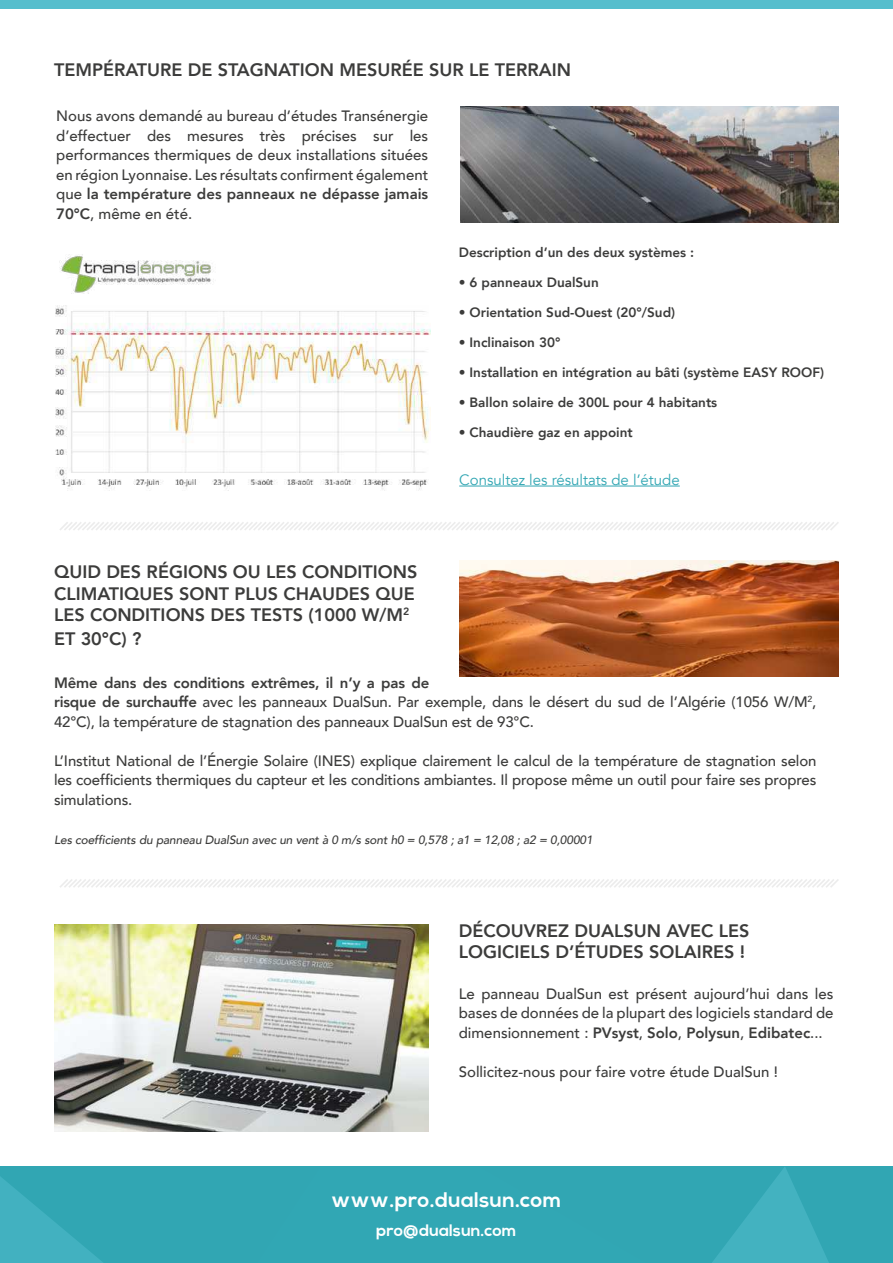
<style>
.page{position:relative;width:893px;height:1263px;background:#fff}
.page>*{position:absolute;margin:0;border:0;box-sizing:border-box;transform-origin:0 0}
.t1{font:700 21px "Nexa";letter-spacing:.01em;color:#fff}
.t2{font:800 18px/21.6px "Avenir";color:#3c3c3b}
.t3{font:700 16.5px "Nexa";color:#fff}
.t4{font:500 15px/19.5px "Avenir";letter-spacing:-.01em;color:#3c3c3b;text-align:justify}
.t5{font:15px "Avenir";color:#31a6b3}
.t6{font:800 13.5px "Avenir";color:#3c3c3b}
.t7{font:italic 500 12px "Avenir";letter-spacing:-.01em;color:#3c3c3b}
.s1{font-weight:800}
</style>
<div class="page">
<img style="left:55px;top:305px;width:375px;height:186px">
<img style="left:59px;top:255px;width:152px;height:38px">
<img style="left:460px;top:106px;width:379px;height:116px">
<img style="left:459px;top:560px;width:380px;height:116px">
<div style="left:0;top:0;width:893px;height:9px;background:#56becd"></div>
<svg style="left:793px;top:1166px;width:100px;height:97px;background:#33a7b4"></svg>
<svg style="left:0;top:1166px;width:202px;height:97px;background:#34a8b6"></svg>
<svg style="left:202px;top:1166px;width:591px;height:97px;background:#32a7b4"></svg>
<img style="left:54px;top:924px;width:374px;height:208px">
<hr style="left:459px;top:486px;width:221px;height:1px;background:#31a6b3">
<svg style="left:60px;top:522px;width:779px;height:8px"></svg>
<svg style="left:60px;top:879px;width:778px;height:9px"></svg>
<p class="t2" style="left:54px;top:59px;width:518px">TEMPÉRATURE DE STAGNATION MESURÉE SUR LE TERRAIN</p>
<p class="t4" style="left:56px;top:108px;width:374px">Nous avons demandé au bureau d’études Transénergie d’effectuer des mesures très précises sur les performances thermiques de deux installations situées en région Lyonnaise. Les résultats confirment également que <span class="s1">la température des panneaux ne dépasse jamais 70°C</span>, même en été.</p>
<p class="t6" style="left:459px;top:245px;width:237px">Description d’un des deux systèmes :</p>
<p class="t6" style="left:459px;top:275px;width:141px">• 6 panneaux DualSun</p>
<p class="t6" style="left:459px;top:305px;width:218px">• Orientation Sud-Ouest (20°/Sud)</p>
<p class="t6" style="left:459px;top:335px;width:103px">• Inclinaison 30°</p>
<p class="t6" style="left:459px;top:365px;width:367px">• Installation en intégration au bâti (système EASY ROOF)</p>
<p class="t6" style="left:459px;top:395px;width:260px">• Ballon solaire de 300L pour 4 habitants</p>
<p class="t6" style="left:459px;top:425px;width:176px">• Chaudière gaz en appoint</p>
<p class="t5" style="left:459px;top:473px;width:222px">Consultez les résultats de l’étude</p>
<p class="t2" style="left:54px;top:561px;width:365px">QUID DES RÉGIONS OU LES CONDITIONS<br>CLIMATIQUES SONT PLUS CHAUDES QUE<br>LES CONDITIONS DES TESTS (1000 W/M<sup>2</sup></p>
<p class="t2" style="left:54px;top:628px;width:89px">ET 30°C) ?</p>
<p class="t4" style="left:54px;top:674px;width:764px;text-align:left"><span class="s1">Même dans des conditions extrêmes, il n’y a pas de<br>risque de surchauffe</span> avec les panneaux DualSun. Par exemple, dans le désert du sud de l’Algérie (1056 W/M<sup>2</sup>,<br>42°C), la température de stagnation des panneaux DualSun est de 93°C.</p>
<p class="t4" style="left:54px;top:752px;width:764px">L’Institut National de l’Énergie Solaire (INES) explique clairement le calcul de la température de stagnation selon les coefficients thermiques du capteur et les conditions ambiantes. Il propose même un outil pour faire ses propres simulations.</p>
<p class="t7" style="left:54px;top:832px;width:540px">Les coefficients du panneau DualSun avec un vent à 0 m/s sont h0 = 0,578 ; a1 = 12,08 ; a2 = 0,00001</p>
<p class="t2" style="left:459px;top:920px;width:292px">DÉCOUVREZ DUALSUN AVEC LES<br>LOGICIELS D’ÉTUDES SOLAIRES !</p>
<p class="t4" style="left:459px;top:985px;width:376px">Le panneau DualSun est présent aujourd’hui dans les bases de données de la plupart des logiciels standard de dimensionnement : <span class="s1">PVsyst</span>, <span class="s1">Solo</span>, <span class="s1">Polysun</span>, <span class="s1">Edibatec</span>...</p>
<p class="t4" style="left:459px;top:1063px;width:321px">Sollicitez-nous pour faire votre étude DualSun !</p>
<h1 class="t1" style="left:331px;top:1191px;width:232px">www.pro.dualsun.com</h1>
<p class="t3" style="left:376px;top:1224px;width:142px">pro@dualsun.com</p>
</div>
